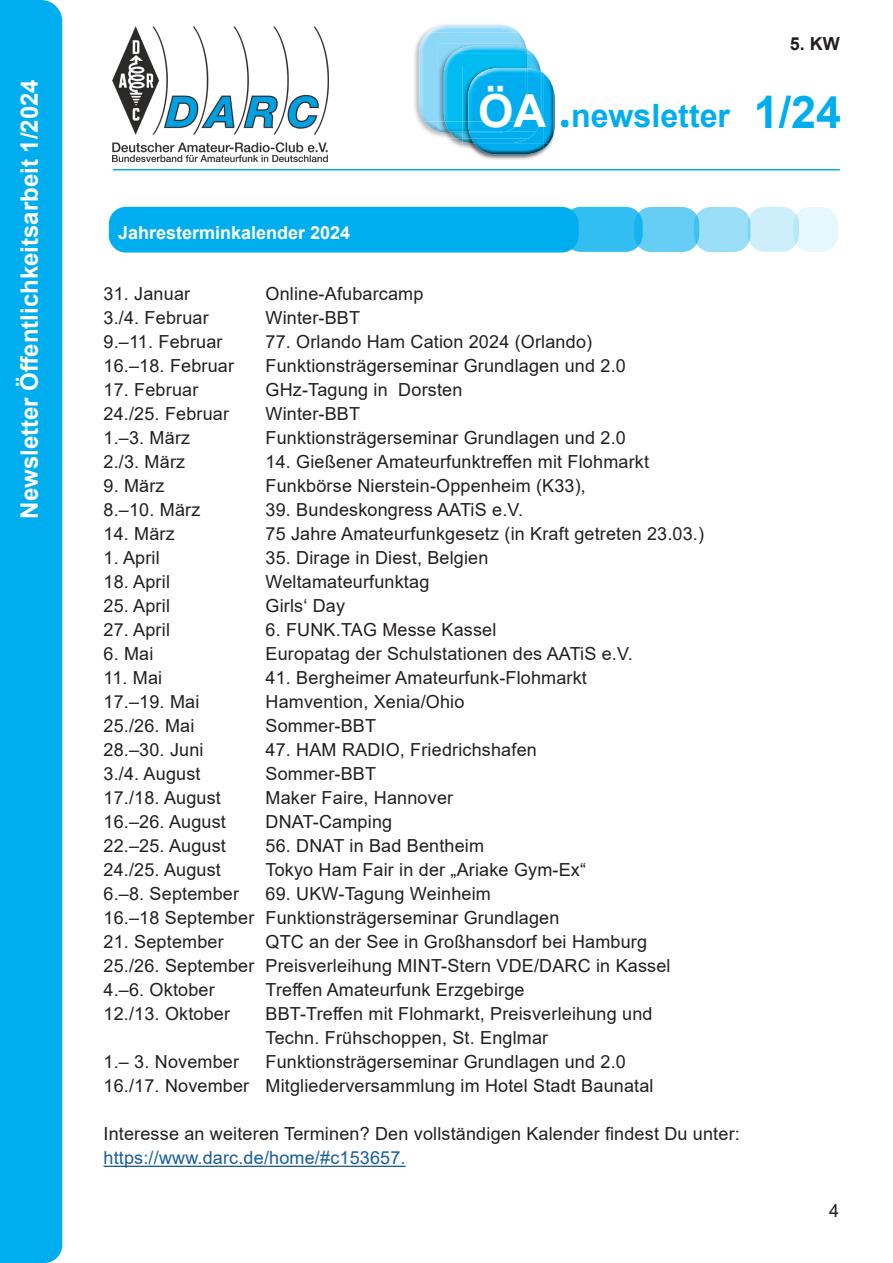
<style>
.page{position:relative;width:893px;height:1263px;background:#fff}
.page>*{position:absolute;margin:0;border:0;box-sizing:border-box;transform-origin:0 0}
.t1{font:700 45px "Arial";color:#00aeef}
.t2{font:700 32.1px "Arial";color:#00aeef}
.t3{font:700 24px "Arial";color:#fff}
.t4{font:18px "Arial";letter-spacing:.01em;color:#231f20}
.t5{font:18px "Arial";letter-spacing:.01em;color:#175d9e}
.t6{font:700 18px "Arial";color:#fff}
.t7{font:700 18px "Arial";color:#231f20}
.s1{font-size:45.45px;color:#fff}
</style>
<div class="page">
<div style="left:0;top:0;width:62px;height:1263px;background:#00aeef"></div>
<img style="left:113px;top:27px;width:215px;height:134px">
<hr style="left:113px;top:169px;width:727px;height:1px;background:#00aeef">
<img style="left:414px;top:24px;width:112px;height:112px">
<img style="left:419px;top:25px;width:100px;height:8px">
<svg style="left:425px;top:122px;width:13px;height:9px"></svg>
<img style="left:419px;top:33px;width:106px;height:89px">
<img style="left:448px;top:139px;width:14px;height:8px">
<img style="left:438px;top:44px;width:88px;height:78px">
<img style="left:444px;top:46px;width:82px;height:8px">
<img style="left:444px;top:54px;width:82px;height:68px">
<img style="left:471px;top:75px;width:85px;height:85px">
<img style="left:462px;top:66px;width:64px;height:56px">
<svg style="left:526px;top:49px;width:20px;height:27px"></svg>
<img style="left:477px;top:68px;width:49px;height:8px">
<svg style="left:450px;top:122px;width:21px;height:19px"></svg>
<img style="left:480px;top:89px;width:75px;height:65px">
<img style="left:474px;top:143px;width:69px;height:6px">
<img style="left:541px;top:76px;width:12px;height:67px">
<img style="left:471px;top:76px;width:70px;height:67px">
<img style="left:469px;top:132px;width:60px;height:7px">
<img style="left:469px;top:132px;width:36px;height:1px">
<img style="left:527px;top:76px;width:13px;height:56px">
<img style="left:468px;top:76px;width:59px;height:56px">
<img style="left:468px;top:76px;width:58px;height:46px">
<div style="left:561px;top:120px;width:7px;height:7px;background:#00aeef;border-radius:3px"></div>
<hr style="left:104px;top:1166px;width:302px;height:1px;background:#175d9e">
<div style="left:109px;top:207px;width:470px;height:46px;background:#00aeef;border-radius:17px"></div>
<svg style="left:564px;top:207px;width:79px;height:45px;background:#2cbbf1"></svg>
<svg style="left:634px;top:207px;width:65px;height:45px;background:#5fcbf4"></svg>
<svg style="left:694px;top:207px;width:56px;height:45px;background:#95dcf7"></svg>
<div style="left:793px;top:207px;width:45px;height:45px;background:#e6f7fd;border-radius:17px"></div>
<svg style="left:748px;top:207px;width:51px;height:45px;background:#caedfa"></svg>
<h3 class="t3" style="left:13px;top:519px;width:441px;rotate:-90deg">Newsletter Öffentlichkeitsarbeit 1/2024</h3>
<h2 class="t2" style="left:478px;top:93px;width:253px"><span class="s1">ÖA</span> newsletter</h2>
<p class="t7" style="left:790px;top:31px;width:52px">5. KW</p>
<h1 class="t1" style="left:754px;top:81px;width:89px">1/24</h1>
<p class="t6" style="left:118px;top:220px;width:234px">Jahresterminkalender 2024</p>
<p class="t4" style="left:104px;top:282px;width:88px">31. Januar</p>
<p class="t4" style="left:266px;top:282px;width:159px">Online-Afubarcamp</p>
<p class="t4" style="left:104px;top:306px;width:107px">3./4. Februar</p>
<p class="t4" style="left:266px;top:306px;width:96px">Winter-BBT</p>
<p class="t4" style="left:104px;top:330px;width:121px">9.–11. Februar</p>
<p class="t4" style="left:266px;top:330px;width:328px">77. Orlando Ham Cation 2024 (Orlando)</p>
<p class="t4" style="left:104px;top:354px;width:132px">16.–18. Februar</p>
<p class="t4" style="left:266px;top:354px;width:362px">Funktionsträgerseminar Grundlagen und 2.0</p>
<p class="t4" style="left:104px;top:378px;width:96px">17. Februar</p>
<p class="t4" style="left:266px;top:378px;width:198px">GHz-Tagung in Dorsten</p>
<p class="t4" style="left:104px;top:402px;width:127px">24./25. Februar</p>
<p class="t4" style="left:266px;top:402px;width:96px">Winter-BBT</p>
<p class="t4" style="left:104px;top:426px;width:88px">1.–3. März</p>
<p class="t4" style="left:266px;top:426px;width:362px">Funktionsträgerseminar Grundlagen und 2.0</p>
<p class="t4" style="left:104px;top:450px;width:83px">2./3. März</p>
<p class="t4" style="left:266px;top:450px;width:385px">14. Gießener Amateurfunktreffen mit Flohmarkt</p>
<p class="t4" style="left:104px;top:474px;width:63px">9. März</p>
<p class="t4" style="left:266px;top:474px;width:322px">Funkbörse Nierstein-Oppenheim (K33),</p>
<p class="t4" style="left:104px;top:498px;width:98px">8.–10. März</p>
<p class="t4" style="left:266px;top:498px;width:259px">39. Bundeskongress AATiS e.V.</p>
<p class="t4" style="left:104px;top:522px;width:73px">14. März</p>
<p class="t4" style="left:266px;top:522px;width:440px">75 Jahre Amateurfunkgesetz (in Kraft getreten 23.03.)</p>
<p class="t4" style="left:104px;top:546px;width:58px">1. April</p>
<p class="t4" style="left:266px;top:546px;width:224px">35. Dirage in Diest, Belgien</p>
<p class="t4" style="left:104px;top:570px;width:68px">18. April</p>
<p class="t4" style="left:266px;top:570px;width:165px">Weltamateurfunktag</p>
<p class="t4" style="left:104px;top:594px;width:68px">25. April</p>
<p class="t4" style="left:266px;top:594px;width:81px">Girls‘ Day</p>
<p class="t4" style="left:104px;top:618px;width:68px">27. April</p>
<p class="t4" style="left:266px;top:618px;width:232px">6. FUNK.TAG Messe Kassel</p>
<p class="t4" style="left:104px;top:642px;width:51px">6. Mai</p>
<p class="t4" style="left:266px;top:642px;width:369px">Europatag der Schulstationen des AATiS e.V.</p>
<p class="t4" style="left:104px;top:666px;width:60px">11. Mai</p>
<p class="t4" style="left:266px;top:666px;width:323px">41. Bergheimer Amateurfunk-Flohmarkt</p>
<p class="t4" style="left:104px;top:690px;width:97px">17.–19. Mai</p>
<p class="t4" style="left:266px;top:690px;width:200px">Hamvention, Xenia/Ohio</p>
<p class="t4" style="left:104px;top:714px;width:92px">25./26. Mai</p>
<p class="t4" style="left:266px;top:714px;width:112px">Sommer-BBT</p>
<p class="t4" style="left:104px;top:738px;width:102px">28.–30. Juni</p>
<p class="t4" style="left:266px;top:738px;width:273px">47. HAM RADIO, Friedrichshafen</p>
<p class="t4" style="left:104px;top:762px;width:99px">3./4. August</p>
<p class="t4" style="left:266px;top:762px;width:112px">Sommer-BBT</p>
<p class="t4" style="left:104px;top:786px;width:119px">17./18. August</p>
<p class="t4" style="left:266px;top:786px;width:189px">Maker Faire, Hannover</p>
<p class="t4" style="left:104px;top:810px;width:124px">16.–26. August</p>
<p class="t4" style="left:266px;top:810px;width:128px">DNAT-Camping</p>
<p class="t4" style="left:104px;top:834px;width:124px">22.–25. August</p>
<p class="t4" style="left:266px;top:834px;width:220px">56. DNAT in Bad Bentheim</p>
<p class="t4" style="left:104px;top:858px;width:119px">24./25. August</p>
<p class="t4" style="left:266px;top:858px;width:322px">Tokyo Ham Fair in der „Ariake Gym-Ex“</p>
<p class="t4" style="left:104px;top:882px;width:137px">6.–8. September</p>
<p class="t4" style="left:266px;top:882px;width:227px">69. UKW-Tagung Weinheim</p>
<p class="t4" style="left:104px;top:906px;width:457px">16.–18 September Funktionsträgerseminar Grundlagen</p>
<p class="t4" style="left:104px;top:930px;width:122px">21. September</p>
<p class="t4" style="left:266px;top:930px;width:383px">QTC an der See in Großhansdorf bei Hamburg</p>
<p class="t4" style="left:104px;top:954px;width:569px">25./26. September Preisverleihung MINT-Stern VDE/DARC in Kassel</p>
<p class="t4" style="left:104px;top:978px;width:113px">4.–6. Oktober</p>
<p class="t4" style="left:266px;top:978px;width:261px">Treffen Amateurfunk Erzgebirge</p>
<p class="t4" style="left:104px;top:1002px;width:128px">12./13. Oktober</p>
<p class="t4" style="left:266px;top:1002px;width:388px">BBT-Treffen mit Flohmarkt, Preisverleihung und</p>
<p class="t4" style="left:266px;top:1026px;width:284px">Techn. Frühschoppen, St. Englmar</p>
<p class="t4" style="left:104px;top:1050px;width:137px">1.– 3. November</p>
<p class="t4" style="left:266px;top:1050px;width:362px">Funktionsträgerseminar Grundlagen und 2.0</p>
<p class="t4" style="left:104px;top:1074px;width:552px">16./17. November Mitgliederversammlung im Hotel Stadt Baunatal</p>
<p class="t4" style="left:104px;top:1122px;width:638px">Interesse an weiteren Terminen? Den vollständigen Kalender findest Du unter:</p>
<p class="t5" style="left:104px;top:1146px;width:304px">https://www.darc.de/home/#c153657.</p>
<p class="t4" style="left:829px;top:1198px;width:12px">4</p>
</div>
